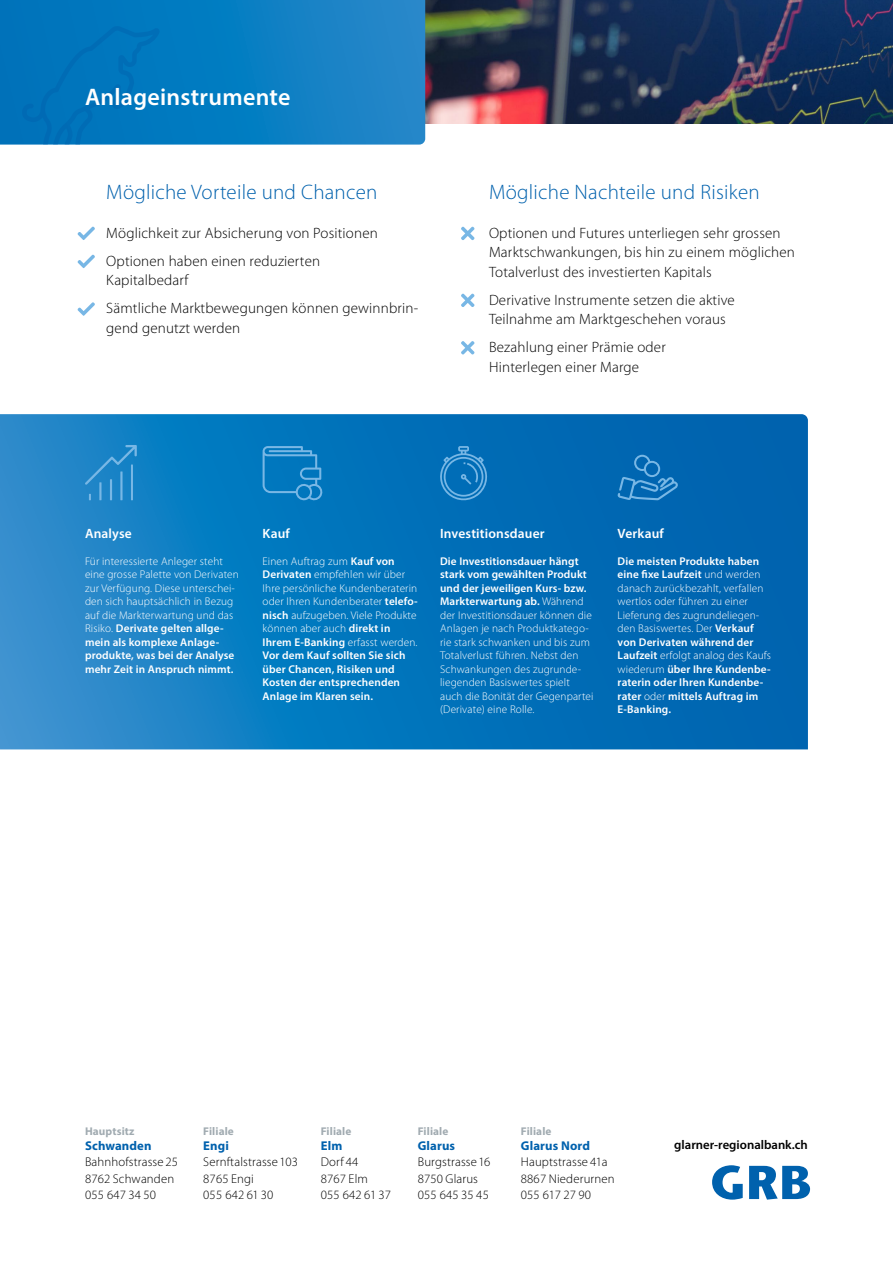
<style>
.page{position:relative;width:893px;height:1263px;background:#fff}
.page>*{position:absolute;margin:0;border:0;box-sizing:border-box;transform-origin:0 0}
.t1{font:600 24px "Myriad Pro";letter-spacing:.01em;color:#fff}
.t2{font:300 21px "Myriad Pro";letter-spacing:.01em;color:#0061ad}
.t3{font:300 15px/19.5px "Myriad Pro";letter-spacing:.01em;color:#000}
.t4{font:600 13.5px "Myriad Pro";letter-spacing:.01em;color:#fff}
.t5{font:300 12.75px/16.5px "Myriad Pro";letter-spacing:.01em;color:#000}
.t6{font:700 12.75px "Myriad Pro";letter-spacing:.01em;color:#0061ad}
.t7{font:600 12.75px "Myriad Pro";color:#000}
.t8{font:600 11.25px/13.5px "Myriad Pro";letter-spacing:.01em;color:#fff}
.t9{font:300 11.25px/13.5px "Myriad Pro";letter-spacing:.01em;color:#fff}
.t10{font:700 11.25px "Myriad Pro";letter-spacing:.01em;color:#a1abb1}
.s1{font-weight:600}
.s2{font-weight:300}
</style>
<div class="page">
<svg style="left:712px;top:1165px;width:31px;height:34px"></svg>
<svg style="left:749px;top:1166px;width:61px;height:33px"></svg>
<img style="left:425px;top:0;width:468px;height:123px">
<svg style="left:0;top:0;width:425px;height:145px;background:#0e7fc3"></svg>
<svg style="left:22px;top:25px;width:138px;height:120px;background:#0074bb"></svg>
<svg style="left:77px;top:227px;width:18px;height:13px"></svg>
<svg style="left:77px;top:255px;width:18px;height:13px"></svg>
<svg style="left:77px;top:302px;width:18px;height:14px"></svg>
<svg style="left:0;top:414px;width:808px;height:335px;background:#0974bb"></svg>
<hr style="left:99px;top:482px;width:3px;height:18px;background:#78b7e5">
<hr style="left:110px;top:479px;width:2px;height:21px;background:#78b7e5">
<svg style="left:89px;top:494px;width:2px;height:6px"></svg>
<hr style="left:120px;top:471px;width:3px;height:29px;background:#78b7e5">
<hr style="left:131px;top:464px;width:2px;height:36px;background:#78b7e5">
<svg style="left:85px;top:445px;width:52px;height:40px;background:#2589ca"></svg>
<svg style="left:438px;top:446px;width:52px;height:56px;background:#197cc0"></svg>
<svg style="left:617px;top:455px;width:61px;height:45px;background:#1976bb"></svg>
<svg style="left:262px;top:446px;width:61px;height:55px;background:#1a84c5"></svg>
<svg style="left:461px;top:227px;width:14px;height:13px"></svg>
<svg style="left:461px;top:293px;width:14px;height:14px"></svg>
<svg style="left:461px;top:341px;width:14px;height:14px"></svg>
<h1 class="t1" style="left:85px;top:82px;width:207px">Anlageinstrumente</h1>
<h2 class="t2" style="left:106px;top:180px;width:273px">Mögliche Vorteile und Chancen</h2>
<h3 class="t3" style="left:106px;top:219px;width:273px;line-height:28px">Möglichkeit zur Absicherung von Positionen<br>Optionen haben einen reduzierten</h3>
<h3 class="t3" style="left:106px;top:266px;width:313px;line-height:28px">Kapitalbedarf<br>Sämtliche Marktbewegungen können gewinnbrin-</h3>
<h3 class="t3" style="left:106px;top:318px;width:135px">gend genutzt werden</h3>
<h2 class="t2" style="left:489px;top:180px;width:272px">Mögliche Nachteile und Risiken</h2>
<h3 class="t3" style="left:489px;top:223px;width:307px">Optionen und Futures unterliegen sehr grossen<br>Marktschwankungen, bis hin zu einem möglichen<br>Totalverlust des investierten Kapitals</h3>
<h3 class="t3" style="left:489px;top:290px;width:247px">Derivative Instrumente setzen die aktive<br>Teilnahme am Marktgeschehen voraus</h3>
<h3 class="t3" style="left:489px;top:338px;width:178px">Bezahlung einer Prämie oder<br>Hinterlegen einer Marge</h3>
<p class="t4" style="left:85px;top:525px;width:48px">Analyse</p>
<p class="t9" style="left:85px;top:555px;width:155px">Für interessierte Anleger steht eine grosse Palette von Derivaten zur Verfügung. Diese unterschei&shy;den sich hauptsächlich in Bezug auf die Markterwartung und das<br>Risiko. <span class="s1">Derivate gelten allge&shy;mein als komplexe Anlage&shy;produkte, was bei der Analyse mehr Zeit in Anspruch nimmt.</span></p>
<p class="t4" style="left:263px;top:525px;width:29px">Kauf</p>
<p class="t8" style="left:263px;top:554px;width:157px"><span class="s2">Einen Auftrag zum</span> Kauf von<br>Derivaten <span class="s2">empfehlen wir über<br>Ihre persönliche Kundenberaterin oder Ihren Kundenberater</span> telefo&shy;nisch <span class="s2">aufzugeben. Viele Produkte können aber auch</span> direkt in<br>Ihrem E-Banking <span class="s2">erfasst werden.<br></span>Vor dem Kauf sollten Sie sich über Chancen, Risiken und<br>Kosten der entsprechenden<br>Anlage im Klaren sein.</p>
<p class="t4" style="left:440px;top:525px;width:106px">Investitionsdauer</p>
<p class="t9" style="left:440px;top:555px;width:155px"><span class="s1">Die Investitionsdauer hängt stark vom gewählten Produkt und der jeweiligen Kurs- bzw.<br>Markterwartung ab.</span> Während der Investitionsdauer können die<br>Anlagen je nach Produktkatego&shy;rie stark schwanken und bis zum<br>Totalverlust führen. Nebst den<br>Schwankungen des zugrunde&shy;liegenden Basiswertes spielt auch die Bonität der Gegenpartei (Derivate) eine Rolle.</p>
<p class="t4" style="left:618px;top:525px;width:48px">Verkauf</p>
<p class="t8" style="left:618px;top:554px;width:155px">Die meisten Produkte haben eine fixe Laufzeit <span class="s2">und werden danach zurückbezahlt, verfallen wertlos oder führen zu einer<br>Lieferung des zugrundeliegen&shy;den Basiswertes. Der</span> Verkauf von Derivaten während der<br>Laufzeit <span class="s2">erfolgt analog des Kaufs wiederum</span> über Ihre Kundenbe&shy;raterin oder Ihren Kundenbe&shy;rater <span class="s2">oder</span> mittels Auftrag im<br>E-Banking.</p>
<p class="t10" style="left:85px;top:1124px;width:51px">Hauptsitz</p>
<p class="t6" style="left:85px;top:1137px;width:68px">Schwanden</p>
<p class="t5" style="left:85px;top:1154px;width:95px">Bahnhofstrasse 25<br>8762 Schwanden<br>055 647 34 50</p>
<p class="t10" style="left:203px;top:1124px;width:32px">Filiale</p>
<p class="t6" style="left:203px;top:1137px;width:27px">Engi</p>
<p class="t5" style="left:203px;top:1154px;width:96px">Sernftalstrasse103<br>8765 Engi<br>055 642 61 30</p>
<p class="t10" style="left:321px;top:1124px;width:32px">Filiale</p>
<p class="t6" style="left:321px;top:1137px;width:23px">Elm</p>
<p class="t5" style="left:321px;top:1154px;width:72px">Dorf 44<br>8767 Elm<br>055 642 61 37</p>
<p class="t10" style="left:418px;top:1124px;width:32px">Filiale</p>
<p class="t6" style="left:418px;top:1137px;width:39px">Glarus</p>
<p class="t5" style="left:418px;top:1154px;width:74px">Burgstrasse16<br>8750 Glarus<br>055 645 35 45</p>
<p class="t10" style="left:521px;top:1124px;width:32px">Filiale</p>
<p class="t6" style="left:521px;top:1137px;width:71px">Glarus Nord</p>
<p class="t5" style="left:521px;top:1154px;width:95px">Hauptstrasse 41a<br>8867 Niederurnen<br>055 617 27 90</p>
<p class="t7" style="left:674px;top:1137px;width:135px">glarner-regionalbank.ch</p>
</div>
